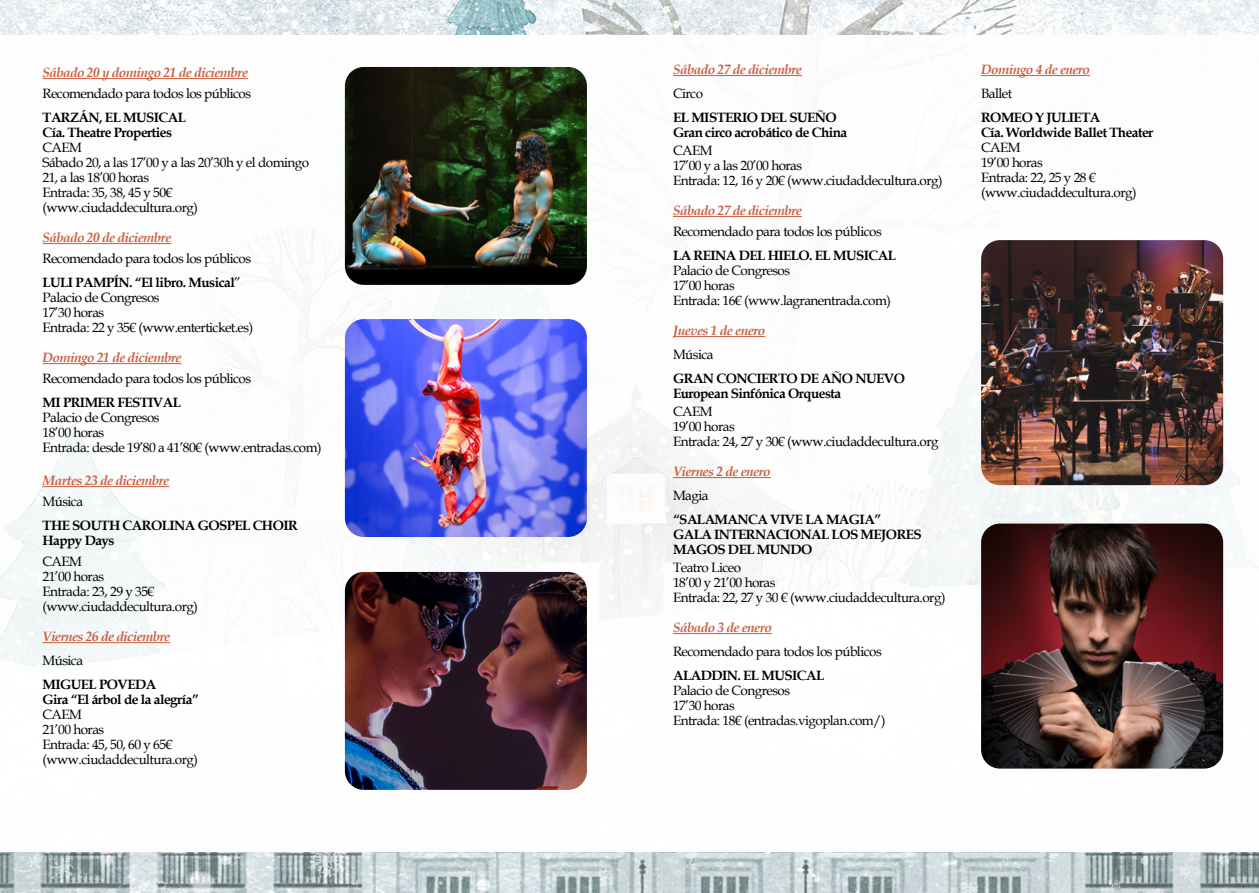
<style>
.page{position:relative;width:1259px;height:893px;background:#fff}
.page>*{position:absolute;margin:0;border:0;box-sizing:border-box;transform-origin:0 0}
.t1{font:13.5px/15px "Book Antiqua";letter-spacing:-.04em;color:#000}
.t2{font:700 13.5px/15px "Book Antiqua";letter-spacing:-.04em;color:#000}
.t3{font:italic 700 13.5px "Book Antiqua";letter-spacing:-.04em;color:#c85b3d}
.s1{font-weight:700}
</style>
<div class="page">
<img style="left:0;top:75px;width:1259px;height:778px">
<img style="left:0;top:853px;width:1259px;height:40px">
<img style="left:0;top:0;width:1259px;height:35px">
<hr style="left:43px;top:78px;width:205px;height:1px;background:#c85b3d">
<hr style="left:43px;top:243px;width:128px;height:1px;background:#c85b3d">
<hr style="left:43px;top:363px;width:139px;height:1px;background:#c85b3d">
<hr style="left:43px;top:486px;width:126px;height:1px;background:#c85b3d">
<hr style="left:43px;top:642px;width:127px;height:1px;background:#c85b3d">
<hr style="left:673px;top:75px;width:129px;height:1px;background:#c85b3d">
<hr style="left:673px;top:216px;width:129px;height:1px;background:#c85b3d">
<hr style="left:673px;top:336px;width:92px;height:1px;background:#c85b3d">
<hr style="left:673px;top:477px;width:98px;height:1px;background:#c85b3d">
<hr style="left:673px;top:633px;width:99px;height:1px;background:#c85b3d">
<hr style="left:981px;top:75px;width:109px;height:1px;background:#c85b3d">
<img style="left:345px;top:67px;width:242px;height:218px">
<img style="left:981px;top:240px;width:242px;height:245px">
<img style="left:345px;top:319px;width:242px;height:218px">
<img style="left:981px;top:524px;width:242px;height:245px">
<img style="left:345px;top:572px;width:242px;height:218px">
<p class="t3" style="left:43px;top:63px;width:207px">Sábado 20 y domingo 21 de diciembre</p>
<p class="t1" style="left:43px;top:85px;width:210px">Recomendado para todos los públicos</p>
<p class="t2" style="left:43px;top:110px;width:145px">TARZÁN, EL MUSICAL<br>Cía. Theatre Properties</p>
<p class="t1" style="left:43px;top:139px;width:268px">CAEM<br>Sábado 20, a las 17’00 y a las 20’30h y el domingo<br>21, a las 18’00 horas<br>Entrada: 35, 38, 45 y 50€ (www.ciudaddecultura.org)</p>
<p class="t3" style="left:43px;top:228px;width:130px">Sábado 20 de diciembre</p>
<p class="t1" style="left:43px;top:246px;width:210px;line-height:24px">Recomendado para todos los públicos<br><span class="s1">LULI PAMPÍN. “El libro. Musical</span>”</p>
<p class="t1" style="left:43px;top:289px;width:212px">Palacio de Congresos<br>17’30 horas<br>Entrada: 22 y 35€ (www.enterticket.es)</p>
<p class="t3" style="left:43px;top:348px;width:140px">Domingo 21 de diciembre</p>
<p class="t1" style="left:43px;top:370px;width:210px">Recomendado para todos los públicos</p>
<p class="t2" style="left:43px;top:395px;width:140px">MI PRIMER FESTIVAL</p>
<p class="t1" style="left:43px;top:409px;width:280px">Palacio de Congresos<br>18’00 horas<br>Entrada: desde 19’80 a 41’80€ (www.entradas.com)</p>
<p class="t3" style="left:43px;top:471px;width:128px">Martes 23 de diciembre</p>
<p class="t1" style="left:43px;top:493px;width:42px">Música</p>
<p class="t2" style="left:43px;top:518px;width:257px">THE SOUTH CAROLINA GOSPEL CHOIR<br>Happy Days</p>
<p class="t1" style="left:43px;top:553px;width:157px">CAEM<br>21’00 horas<br>Entrada: 23, 29 y 35€ (www.ciudaddecultura.org)</p>
<p class="t3" style="left:43px;top:627px;width:129px">Viernes 26 de diciembre</p>
<p class="t1" style="left:43px;top:652px;width:42px">Música</p>
<p class="t2" style="left:43px;top:677px;width:158px">MIGUEL POVEDA<br>Gira “El árbol de la alegría”</p>
<p class="t1" style="left:43px;top:706px;width:157px">CAEM<br>21’00 horas<br>Entrada: 45, 50, 60 y 65€ (www.ciudaddecultura.org)</p>
<p class="t3" style="left:673px;top:60px;width:130px">Sábado 27 de diciembre</p>
<p class="t1" style="left:673px;top:85px;width:32px">Circo</p>
<p class="t2" style="left:673px;top:110px;width:176px">EL MISTERIO DEL SUEÑO<br>Gran circo acrobático de China</p>
<p class="t1" style="left:673px;top:142px;width:271px">CAEM<br>17’00 y a las 20’00 horas<br>Entrada: 12, 16 y 20€ (www.ciudaddecultura.org)</p>
<p class="t3" style="left:673px;top:201px;width:130px">Sábado 27 de diciembre</p>
<p class="t1" style="left:673px;top:223px;width:210px">Recomendado para todos los públicos</p>
<p class="t2" style="left:673px;top:248px;width:224px">LA REINA DEL HIELO. EL MUSICAL</p>
<p class="t1" style="left:673px;top:262px;width:219px">Palacio de Congresos<br>17’00 horas<br>Entrada: 16€ (www.lagranentrada.com)</p>
<p class="t3" style="left:673px;top:321px;width:94px">Jueves 1 de enero</p>
<p class="t1" style="left:673px;top:346px;width:42px">Música</p>
<p class="t2" style="left:673px;top:371px;width:233px">GRAN CONCIERTO DE AÑO NUEVO<br>European Sinfónica Orquesta</p>
<p class="t1" style="left:673px;top:403px;width:267px">CAEM<br>19’00 horas<br>Entrada: 24, 27 y 30€ (www.ciudaddecultura.org</p>
<p class="t3" style="left:673px;top:462px;width:99px">Viernes 2 de enero</p>
<p class="t1" style="left:673px;top:487px;width:37px">Magia</p>
<p class="t2" style="left:673px;top:512px;width:250px">“SALAMANCA VIVE LA MAGIA”<br>GALA INTERNACIONAL LOS MEJORES<br>MAGOS DEL MUNDO</p>
<p class="t1" style="left:673px;top:559px;width:274px">Teatro Liceo<br>18’00 y 21’00 horas<br>Entrada: 22, 27 y 30 € (www.ciudaddecultura.org)</p>
<p class="t3" style="left:673px;top:618px;width:100px">Sábado 3 de enero</p>
<p class="t1" style="left:673px;top:643px;width:210px">Recomendado para todos los públicos</p>
<p class="t2" style="left:673px;top:668px;width:153px">ALADDIN. EL MUSICAL</p>
<p class="t1" style="left:673px;top:682px;width:214px">Palacio de Congresos<br>17’30 horas<br>Entrada: 18€ (entradas.vigoplan.com/)</p>
<p class="t3" style="left:981px;top:60px;width:110px">Domingo 4 de enero</p>
<p class="t1" style="left:981px;top:85px;width:33px">Ballet</p>
<p class="t2" style="left:981px;top:110px;width:174px">ROMEO Y JULIETA<br>Cía. Worldwide Ballet Theater</p>
<p class="t1" style="left:981px;top:139px;width:157px">CAEM<br>19’00 horas<br>Entrada: 22, 25 y 28 € (www.ciudaddecultura.org)</p>
</div>
